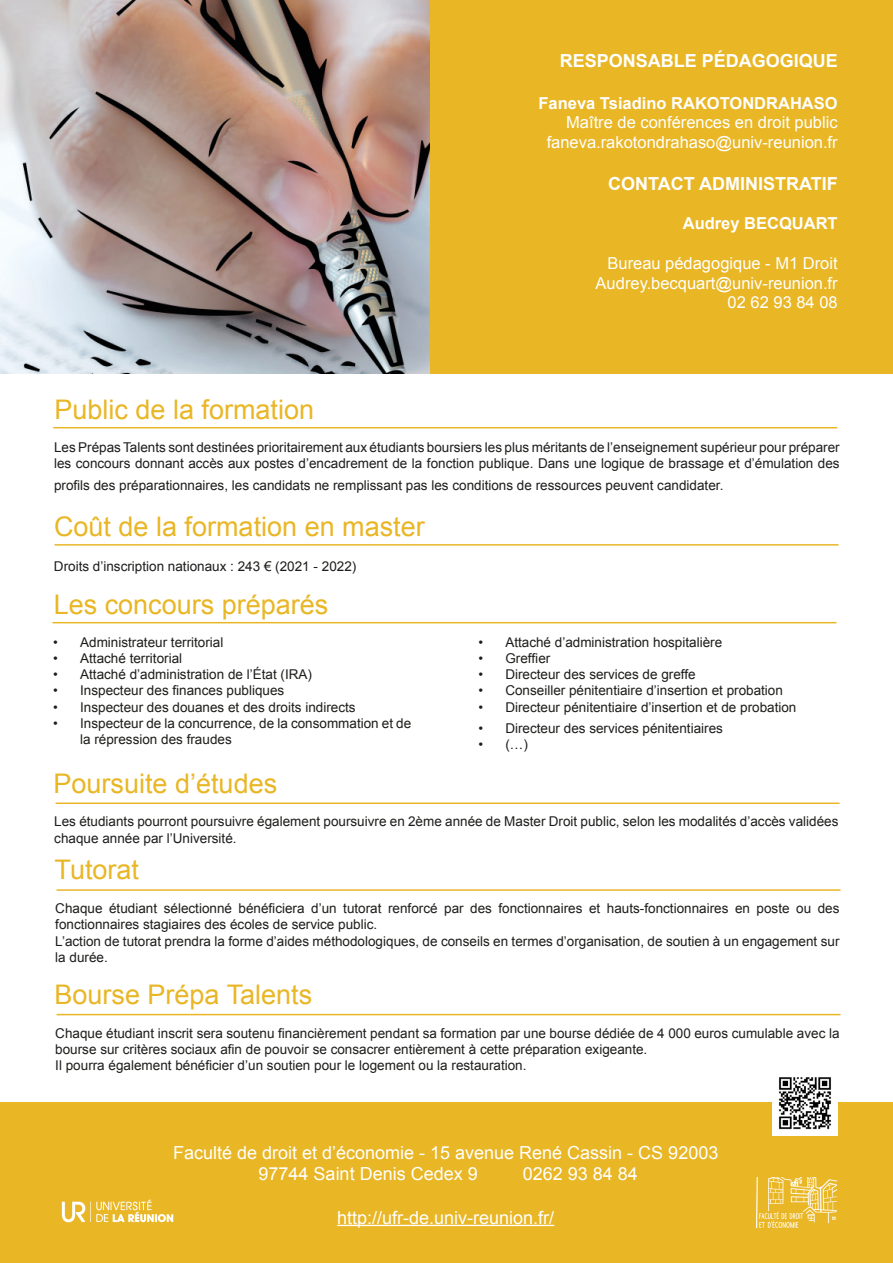
<style>
.page{position:relative;width:893px;height:1263px;background:#fff}
.page>*{position:absolute;margin:0;border:0;box-sizing:border-box;transform-origin:0 0}
.t1{font:27px "Arial";color:#e9b625}
.t2{font:18px "Arial";color:#fff}
.t3{font:700 18px "Arial";color:#fff}
.t4{font:16.5px "Arial";color:#fff}
.t5{font:700 16.5px "Arial";color:#fff}
.t6{font:13.5px/16.2px "Arial";color:#1d1d1b}
</style>
<div class="page">
<img style="left:0;top:0;width:430px;height:373px">
<div style="left:430px;top:0;width:463px;height:373px;background:#e9b625"></div>
<div style="left:0;top:1103px;width:893px;height:160px;background:#e9b625"></div>
<hr style="left:337px;top:1225px;width:217px;height:1px;background:#fff">
<img style="left:773px;top:1077px;width:64px;height:58px">
<hr style="left:56px;top:802px;width:783px;height:2px;background:#e9b625">
<hr style="left:55px;top:544px;width:783px;height:2px;background:#e9b625">
<hr style="left:53px;top:427px;width:784px;height:1px;background:#e9b625">
<img style="left:61px;top:1199px;width:113px;height:24px">
<svg style="left:756px;top:1177px;width:43px;height:51px"></svg>
<img style="left:757px;top:1177px;width:79px;height:50px">
<hr style="left:52px;top:622px;width:784px;height:1px;background:#e9b625">
<hr style="left:57px;top:889px;width:783px;height:2px;background:#e9b625">
<hr style="left:57px;top:1014px;width:783px;height:1px;background:#e9b625">
<p class="t1" style="left:54px;top:391px;width:261px">Public de la formation</p>
<p class="t3" style="left:560px;top:49px;width:280px">RESPONSABLE PÉDAGOGIQUE</p>
<p class="t5" style="left:538px;top:92px;width:301px">Faneva Tsiadino RAKOTONDRAHASO</p>
<p class="t4" style="left:566px;top:112px;width:273px">Maître de conférences en droit public</p>
<p class="t4" style="left:547px;top:132px;width:292px">faneva.rakotondrahaso@univ-reunion.fr</p>
<p class="t3" style="left:608px;top:171px;width:231px">CONTACT ADMINISTRATIF</p>
<p class="t5" style="left:683px;top:212px;width:156px">Audrey BECQUART</p>
<p class="t4" style="left:607px;top:252px;width:232px">Bureau pédagogique - M1 Droit</p>
<p class="t4" style="left:596px;top:272px;width:244px">Audrey.becquart@univ-reunion.fr</p>
<p class="t4" style="left:728px;top:292px;width:112px">02 62 93 84 08</p>
<p class="t6" style="left:54px;top:439px;width:787px">Les Prépas Talents sont destinées prioritairement aux étudiants boursiers les plus méritants de l’enseignement supérieur pour préparer les concours donnant accès aux postes d’encadrement de la fonction publique. Dans une logique de brassage et d’émulation des</p>
<p class="t6" style="left:54px;top:477px;width:671px">profils des préparationnaires, les candidats ne remplissant pas les conditions de ressources peuvent candidater.</p>
<p class="t1" style="left:54px;top:508px;width:372px">Coût de la formation en master</p>
<p class="t6" style="left:54px;top:559px;width:304px">Droits d’inscription nationaux : 243 € (2021 - 2022)</p>
<p class="t1" style="left:54px;top:586px;width:276px">Les concours préparés</p>
<p class="t6" style="left:53px;top:634px;width:172px">• Administrateur territorial</p>
<p class="t6" style="left:53px;top:650px;width:131px">• Attaché territorial</p>
<p class="t6" style="left:53px;top:666px;width:260px">• Attaché d’administration de l’État (IRA)</p>
<p class="t6" style="left:53px;top:683px;width:233px">• Inspecteur des finances publiques</p>
<p class="t6" style="left:53px;top:699px;width:304px">• Inspecteur des douanes et des droits indirects</p>
<p class="t6" style="left:80px;top:715px;width:333px;text-indent:-27px">• Inspecteur de la concurrence, de la consommation et de la répression des fraudes</p>
<p class="t1" style="left:54px;top:765px;width:225px">Poursuite d’études</p>
<p class="t6" style="left:478px;top:634px;width:245px">• Attaché d’administration hospitalière</p>
<p class="t6" style="left:478px;top:650px;width:74px">• Greffier</p>
<p class="t6" style="left:478px;top:666px;width:219px">• Directeur des services de greffe</p>
<p class="t6" style="left:478px;top:683px;width:306px">• Conseiller pénitentiaire d’insertion et probation</p>
<p class="t6" style="left:478px;top:699px;width:320px">• Directeur pénitentiaire d’insertion et de probation</p>
<p class="t6" style="left:478px;top:720px;width:246px">• Directeur des services pénitentiaires</p>
<p class="t6" style="left:478px;top:737px;width:51px">• (…)</p>
<p class="t6" style="left:54px;top:814px;width:786px">Les étudiants pourront poursuivre également poursuivre en 2ème année de Master Droit public, selon les modalités d’accès validées chaque année par l’Université.</p>
<p class="t1" style="left:55px;top:852px;width:86px">Tutorat</p>
<p class="t6" style="left:55px;top:900px;width:786px">Chaque étudiant sélectionné bénéficiera d’un tutorat renforcé par des fonctionnaires et hauts-fonctionnaires en poste ou des fonctionnaires stagiaires des écoles de service public.</p>
<p class="t6" style="left:55px;top:933px;width:786px">L’action de tutorat prendra la forme d’aides méthodologiques, de conseils en termes d’organisation, de soutien à un engagement sur la durée.</p>
<p class="t1" style="left:55px;top:977px;width:259px">Bourse Prépa Talents</p>
<p class="t6" style="left:55px;top:1025px;width:786px">Chaque étudiant inscrit sera soutenu financièrement pendant sa formation par une bourse dédiée de 4 000 euros cumulable avec la bourse sur critères sociaux afin de pouvoir se consacrer entièrement à cette préparation exigeante.</p>
<p class="t6" style="left:55px;top:1057px;width:473px">Il pourra également bénéficier d’un soutien pour le logement ou la restauration.</p>
<p class="t2" style="left:173px;top:1140px;width:547px">Faculté de droit et d’économie - 15 avenue René Cassin - CS 92003</p>
<p class="t2" style="left:259px;top:1162px;width:221px">97744 Saint Denis Cedex 9</p>
<p class="t2" style="left:523px;top:1162px;width:117px">0262 93 84 84</p>
<p class="t2" style="left:337px;top:1205px;width:219px">http://ufr-de.univ-reunion.fr/</p>
</div>
